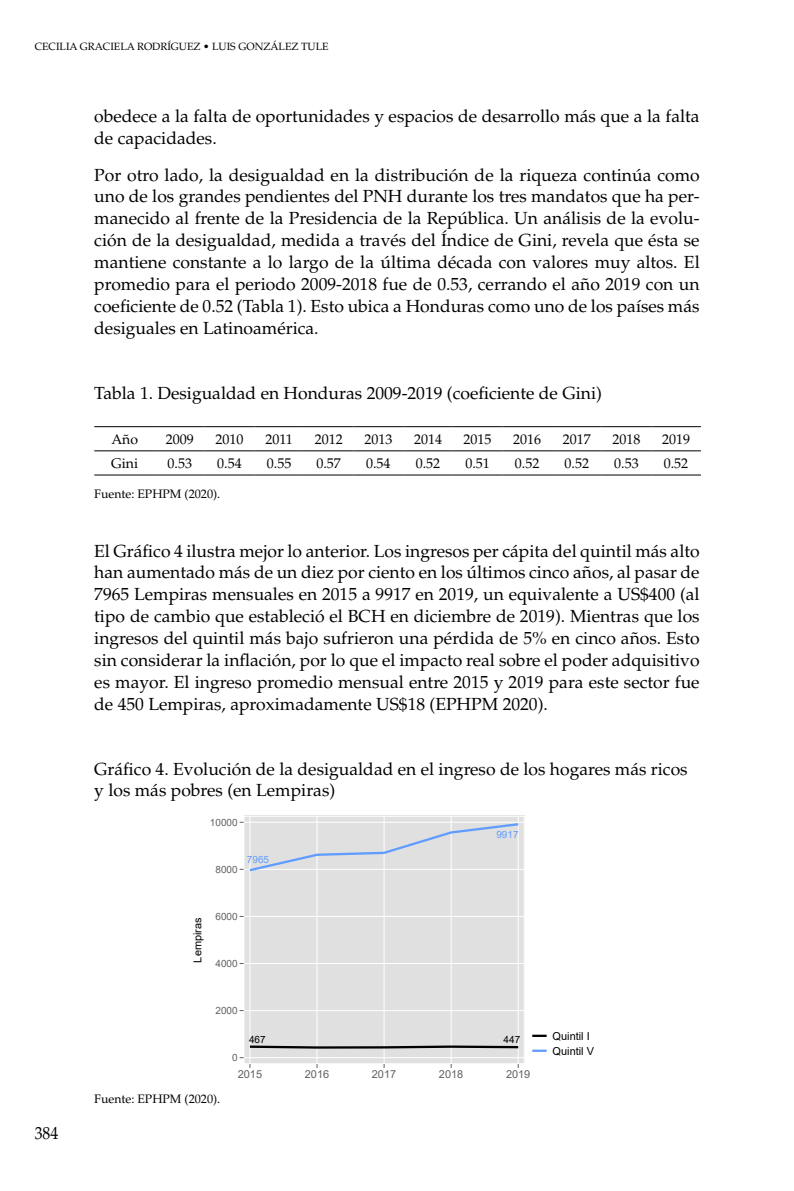
<style>
.page{position:relative;width:794px;height:1191px;background:#fff}
.page>*{position:absolute;margin:0;border:0;box-sizing:border-box;transform-origin:0 0}
.t1{font:17.5px/21.9px "Palatino LT Std";color:#000}
.t2{font:17.5px "Palatino LT Std";color:#000;scale:.9 1}
.t3{font:14px "Palatino LT Std";color:#000}
.t4{font:12.25px "Palatino LT Std";color:#000}
.t5{font:11.03px/14.9px "Arial";color:#000}
.t6{font:11.03px "Arial";color:#606060}
.t7{font:10.5px "Palatino LT Std";color:#000}
.t8{font:9.97px "Arial";color:#606060}
.t9{font:9.97px "Arial";color:#619cff}
.t10{font:9.97px "Arial";color:#000}
</style>
<div class="page">
<hr style="left:94px;top:426px;width:61px;height:1px;background:#000">
<hr style="left:155px;top:426px;width:50px;height:1px;background:#000">
<hr style="left:205px;top:426px;width:49px;height:1px;background:#000">
<hr style="left:254px;top:426px;width:50px;height:1px;background:#000">
<hr style="left:304px;top:426px;width:49px;height:1px;background:#000">
<hr style="left:353px;top:426px;width:50px;height:1px;background:#000">
<hr style="left:403px;top:426px;width:50px;height:1px;background:#000">
<hr style="left:453px;top:426px;width:49px;height:1px;background:#000">
<hr style="left:502px;top:426px;width:50px;height:1px;background:#000">
<hr style="left:552px;top:426px;width:49px;height:1px;background:#000">
<hr style="left:601px;top:426px;width:50px;height:1px;background:#000">
<hr style="left:651px;top:426px;width:50px;height:1px;background:#000">
<hr style="left:94px;top:450px;width:61px;height:1px;background:#000">
<hr style="left:155px;top:450px;width:50px;height:1px;background:#000">
<hr style="left:205px;top:450px;width:49px;height:1px;background:#000">
<hr style="left:254px;top:450px;width:50px;height:1px;background:#000">
<hr style="left:304px;top:450px;width:49px;height:1px;background:#000">
<hr style="left:353px;top:450px;width:50px;height:1px;background:#000">
<hr style="left:403px;top:450px;width:50px;height:1px;background:#000">
<hr style="left:453px;top:450px;width:49px;height:1px;background:#000">
<hr style="left:502px;top:450px;width:50px;height:1px;background:#000">
<hr style="left:552px;top:450px;width:49px;height:1px;background:#000">
<hr style="left:601px;top:450px;width:50px;height:1px;background:#000">
<hr style="left:651px;top:450px;width:50px;height:1px;background:#000">
<hr style="left:94px;top:474px;width:61px;height:1px;background:#000">
<hr style="left:155px;top:474px;width:50px;height:1px;background:#000">
<hr style="left:205px;top:474px;width:49px;height:1px;background:#000">
<hr style="left:254px;top:474px;width:50px;height:1px;background:#000">
<hr style="left:304px;top:474px;width:49px;height:1px;background:#000">
<hr style="left:353px;top:474px;width:50px;height:1px;background:#000">
<hr style="left:403px;top:474px;width:50px;height:1px;background:#000">
<hr style="left:453px;top:474px;width:49px;height:1px;background:#000">
<hr style="left:502px;top:474px;width:50px;height:1px;background:#000">
<hr style="left:552px;top:474px;width:49px;height:1px;background:#000">
<hr style="left:601px;top:474px;width:50px;height:1px;background:#000">
<hr style="left:651px;top:474px;width:50px;height:1px;background:#000">
<div style="left:244px;top:816px;width:280px;height:248px;background:#e0e0e0"></div>
<div style="left:244px;top:816px;width:280px;height:248px;border:1px solid #fff"></div>
<hr style="left:244px;top:1057px;width:280px;height:1px;background:#fff">
<hr style="left:244px;top:1010px;width:280px;height:1px;background:#fff">
<hr style="left:244px;top:963px;width:280px;height:1px;background:#fff">
<hr style="left:244px;top:916px;width:280px;height:1px;background:#fff">
<hr style="left:244px;top:869px;width:280px;height:1px;background:#fff">
<hr style="left:244px;top:822px;width:280px;height:1px;background:#fff">
<hr style="left:250px;top:816px;width:1px;height:248px;background:#fff">
<hr style="left:317px;top:816px;width:1px;height:248px;background:#fff">
<hr style="left:384px;top:816px;width:1px;height:248px;background:#fff">
<hr style="left:451px;top:816px;width:1px;height:248px;background:#fff">
<hr style="left:518px;top:816px;width:1px;height:248px;background:#fff">
<svg style="left:249px;top:1044px;width:270px;height:5px"></svg>
<svg style="left:240px;top:821px;width:279px;height:52px"></svg>
<hr style="left:532px;top:1034px;width:14px;height:3px;background:#000">
<hr style="left:532px;top:1049px;width:14px;height:3px;background:#619cff">
<p class="t7" style="left:35px;top:40px;width:295px">CECILIA GRACIELA RODRÍGUEZ • LUIS GONZÁLEZ TULE</p>
<p class="t1" style="left:94px;top:105px;width:607px">obedece a la falta de oportunidades y espacios de desarrollo más que a la falta de capacidades.</p>
<p class="t1" style="left:94px;top:164px;width:607px;text-align:justify">Por otro lado, la desigualdad en la distribución de la riqueza continúa como uno de los grandes pendientes del PNH durante los tres mandatos que ha per&shy;manecido al frente de la Presidencia de la República. Un análisis de la evolu&shy;ción de la desigualdad, medida a través del Índice de Gini, revela que ésta se mantiene constante a lo largo de la última década con valores muy altos. El promedio para el periodo 2009-2018 fue de 0.53, cerrando el año 2019 con un coeficiente de 0.52 (Tabla 1). Esto ubica a Honduras como uno de los países más desiguales en Latinoamérica.</p>
<p class="t1" style="left:94px;top:383px;width:509px">Tabla 1. Desigualdad en Honduras 2009-2019 (coeficiente de Gini)</p>
<p class="t3" style="left:111px;top:431px;width:28px">Año</p>
<p class="t3" style="left:166px;top:431px;width:29px">2009</p>
<p class="t3" style="left:215px;top:431px;width:29px">2010</p>
<p class="t3" style="left:265px;top:431px;width:29px">2011</p>
<p class="t3" style="left:315px;top:431px;width:29px">2012</p>
<p class="t3" style="left:364px;top:431px;width:29px">2013</p>
<p class="t3" style="left:414px;top:431px;width:29px">2014</p>
<p class="t3" style="left:463px;top:431px;width:29px">2015</p>
<p class="t3" style="left:513px;top:431px;width:29px">2016</p>
<p class="t3" style="left:563px;top:431px;width:29px">2017</p>
<p class="t3" style="left:612px;top:431px;width:29px">2018</p>
<p class="t3" style="left:662px;top:431px;width:29px">2019</p>
<p class="t3" style="left:111px;top:455px;width:28px">Gini</p>
<p class="t3" style="left:168px;top:455px;width:26px">0.53</p>
<p class="t3" style="left:217px;top:455px;width:26px">0.54</p>
<p class="t3" style="left:267px;top:455px;width:26px">0.55</p>
<p class="t3" style="left:316px;top:455px;width:26px">0.57</p>
<p class="t3" style="left:366px;top:455px;width:26px">0.54</p>
<p class="t3" style="left:416px;top:455px;width:26px">0.52</p>
<p class="t3" style="left:465px;top:455px;width:26px">0.51</p>
<p class="t3" style="left:515px;top:455px;width:26px">0.52</p>
<p class="t3" style="left:564px;top:455px;width:26px">0.52</p>
<p class="t3" style="left:614px;top:455px;width:26px">0.53</p>
<p class="t3" style="left:664px;top:455px;width:26px">0.52</p>
<p class="t4" style="left:94px;top:486px;width:128px">Fuente: EPHPM (2020).</p>
<p class="t1" style="left:94px;top:540px;width:607px;text-align:justify">El Gráfico 4 ilustra mejor lo anterior. Los ingresos per cápita del quintil más alto han aumentado más de un diez por ciento en los últimos cinco años, al pasar de 7965 Lempiras mensuales en 2015 a 9917 en 2019, un equivalente a US$400 (al tipo de cambio que estableció el BCH en diciembre de 2019). Mientras que los ingresos del quintil más bajo sufrieron una pérdida de 5% en cinco años. Esto sin considerar la inflación, por lo que el impacto real sobre el poder adquisitivo es mayor. El ingreso promedio mensual entre 2015 y 2019 para este sector fue de 450 Lempiras, aproximadamente US$18 (EPHPM 2020).</p>
<p class="t1" style="left:94px;top:759px;width:595px;line-height:21px">Gráfico 4. Evolución de la desigualdad en el ingreso de los hogares más ricos y los más pobres (en Lempiras)</p>
<p class="t2" style="left:35px;top:1122px;width:28px">384</p>
<p class="t8" style="left:210px;top:815px;width:29px">10000</p>
<p class="t8" style="left:215px;top:862px;width:24px">8000</p>
<p class="t9" style="left:247px;top:852px;width:24px">7965</p>
<p class="t5" style="left:190px;top:962px;width:47px;rotate:-90deg">Lempiras</p>
<p class="t8" style="left:215px;top:909px;width:24px">6000</p>
<p class="t8" style="left:215px;top:956px;width:24px">4000</p>
<p class="t9" style="left:496px;top:828px;width:24px">9917</p>
<p class="t8" style="left:215px;top:1003px;width:24px">2000</p>
<p class="t8" style="left:232px;top:1050px;width:7px">0</p>
<p class="t10" style="left:249px;top:1033px;width:18px">467</p>
<p class="t10" style="left:503px;top:1033px;width:18px">447</p>
<p class="t4" style="left:94px;top:1091px;width:128px">Fuente: EPHPM (2020).</p>
<p class="t6" style="left:238px;top:1066px;width:26px">2015</p>
<p class="t6" style="left:305px;top:1066px;width:26px">2016</p>
<p class="t6" style="left:372px;top:1066px;width:26px">2017</p>
<p class="t6" style="left:439px;top:1066px;width:26px">2018</p>
<p class="t6" style="left:506px;top:1066px;width:26px">2019</p>
<p class="t5" style="left:552px;top:1028px;width:43px">Quintil I<br>Quintil V</p>
</div>
